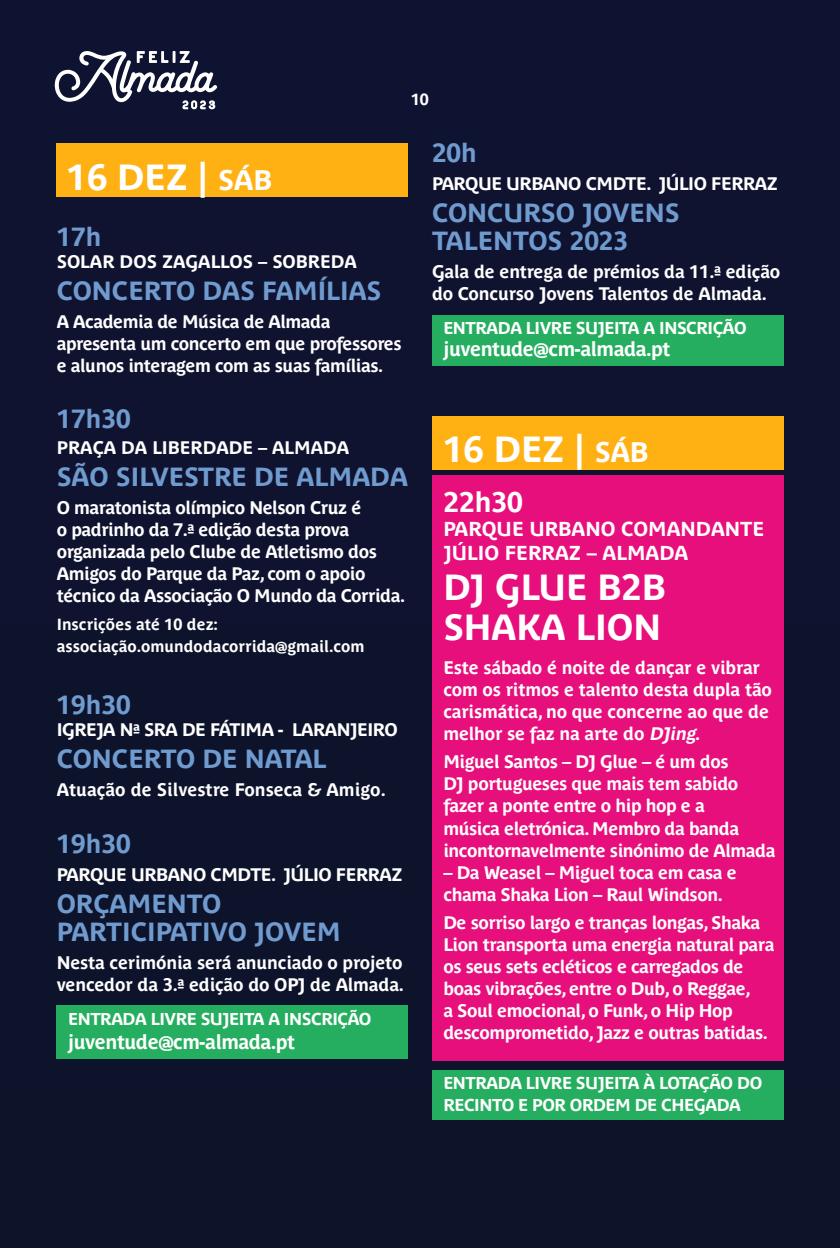
<style>
.page{position:relative;width:840px;height:1248px;background:#fff}
.page>*{position:absolute;margin:0;border:0;box-sizing:border-box;transform-origin:0 0}
.t1{font:700 36px/40px "Parisine Plus Std";color:#fff}
.t2{font:700 28px "Parisine Plus Std";color:#fff}
.t3{font:700 26px/28px "Parisine Plus Std";color:#709bcf}
.t4{font:700 20px/24px "Parisine Plus Std";letter-spacing:-.015em;color:#fff}
.t5{font:700 18px/22px "Parisine Plus Std";letter-spacing:-.025em;color:#fff}
.t6{font:700 18px "Parisine Plus Std";color:#fff}
.t7{font:700 17px "Parisine Plus Std";letter-spacing:-.025em;color:#fff}
.t8{font:700 16px/22px "Parisine Plus Std";color:#fff}
.s1{font-size:28px}
.s2{font-style:italic}
</style>
<div class="page">
<div style="left:0;top:0;width:839px;height:1247px;background:#0f132f"></div>
<svg style="left:55px;top:51px;width:162px;height:58px"></svg>
<div style="left:57px;top:143px;width:351px;height:27px;background:#ffb113"></div>
<div style="left:57px;top:163px;width:351px;height:34px;background:#ffb113"></div>
<div style="left:57px;top:1005px;width:351px;height:28px;background:#26ae60"></div>
<div style="left:57px;top:1028px;width:351px;height:30px;background:#26ae60"></div>
<div style="left:432px;top:315px;width:350px;height:28px;background:#26ae60"></div>
<div style="left:432px;top:336px;width:350px;height:30px;background:#26ae60"></div>
<div style="left:432px;top:475px;width:350px;height:585px;background:#e70f7c"></div>
<div style="left:432px;top:415px;width:350px;height:54px;background:#ffb113"></div>
<div style="left:432px;top:1070px;width:350px;height:27px;background:#26ae60"></div>
<div style="left:432px;top:1092px;width:350px;height:27px;background:#26ae60"></div>
<p class="t8" style="left:411px;top:88px;width:19px">10</p>
<p class="t1" style="left:67px;top:157px;width:207px">16 DEZ | <span class="s1">SÁB</span></p>
<p class="t3" style="left:57px;top:223px;width:46px">17h</p>
<p class="t6" style="left:57px;top:251px;width:301px">SOLAR DOS ZAGALLOS – SOBREDA</p>
<p class="t3" style="left:57px;top:277px;width:326px">CONCERTO DAS FAMÍLIAS</p>
<p class="t5" style="left:57px;top:311px;width:346px">A Academia de Música de Almada apresenta um concerto em que professores e alunos interagem com as suas famílias.</p>
<p class="t3" style="left:57px;top:405px;width:75px">17h30</p>
<p class="t6" style="left:57px;top:437px;width:294px">PRAÇA DA LIBERDADE – ALMADA</p>
<p class="t3" style="left:57px;top:463px;width:352px">SÃO SILVESTRE DE ALMADA</p>
<p class="t5" style="left:57px;top:497px;width:350px">O maratonista olímpico Nelson Cruz é<br>o padrinho da 7.ª edição desta prova organizada pelo Clube de Atletismo dos Amigos do Parque da Paz, com o apoio técnico da Associação O Mundo da Corrida.</p>
<p class="t8" style="left:57px;top:613px;width:309px">Inscrições até 10 dez: associação.omundodacorrida@gmail.com</p>
<p class="t3" style="left:57px;top:691px;width:75px">19h30</p>
<p class="t5" style="left:57px;top:719px;width:342px">IGREJA Nª SRA DE FÁTIMA - LARANJEIRO</p>
<p class="t3" style="left:57px;top:745px;width:271px">CONCERTO DE NATAL</p>
<p class="t6" style="left:57px;top:779px;width:330px">Atuação de Silvestre Fonseca &amp; Amigo.</p>
<p class="t3" style="left:57px;top:829px;width:75px">19h30</p>
<p class="t5" style="left:57px;top:863px;width:347px">PARQUE URBANO CMDTE. JÚLIO FERRAZ</p>
<p class="t3" style="left:57px;top:889px;width:285px">ORÇAMENTO<br>PARTICIPATIVO JOVEM</p>
<p class="t5" style="left:57px;top:951px;width:348px">Nesta cerimónia será anunciado o projeto vencedor da 3.ª edição do OPJ de Almada.</p>
<p class="t7" style="left:68px;top:1008px;width:305px">ENTRADA LIVRE SUJEITA A INSCRIÇÃO</p>
<p class="t4" style="left:68px;top:1029px;width:228px">juventude@cm-almada.pt</p>
<p class="t3" style="left:432px;top:139px;width:46px">20h</p>
<p class="t5" style="left:432px;top:173px;width:347px">PARQUE URBANO CMDTE. JÚLIO FERRAZ</p>
<p class="t3" style="left:432px;top:199px;width:249px">CONCURSO JOVENS<br>TALENTOS 2023</p>
<p class="t5" style="left:432px;top:261px;width:349px">Gala de entrega de prémios da 11.ª edição do Concurso Jovens Talentos de Almada.</p>
<p class="t7" style="left:443px;top:318px;width:305px">ENTRADA LIVRE SUJEITA A INSCRIÇÃO</p>
<p class="t4" style="left:443px;top:337px;width:228px">juventude@cm-almada.pt</p>
<p class="t1" style="left:443px;top:429px;width:207px">16 DEZ | <span class="s1">SÁB</span></p>
<p class="t2" style="left:443px;top:486px;width:81px">22h30</p>
<p class="t4" style="left:443px;top:517px;width:322px">PARQUE URBANO COMANDANTE<br>JÚLIO FERRAZ – ALMADA</p>
<p class="t1" style="left:443px;top:567px;width:224px">DJ GLUE B2B<br>SHAKA LION</p>
<p class="t5" style="left:443px;top:657px;width:330px">Este sábado é noite de dançar e vibrar com os ritmos e talento desta dupla tão carismática, no que concerne ao que de melhor se faz na arte do <span class="s2">DJing</span>.</p>
<p class="t5" style="left:443px;top:751px;width:333px">Miguel Santos – DJ Glue – é um dos<br>DJ portugueses que mais tem sabido fazer a ponte entre o hip hop e a<br>música eletrónica. Membro da banda incontornavelmente sinónimo de Almada</p>
<p class="t5" style="left:443px;top:861px;width:295px">– Da Weasel – Miguel toca em casa e chama Shaka Lion – Raul Windson.</p>
<p class="t5" style="left:443px;top:911px;width:332px">De sorriso largo e tranças longas, Shaka Lion transporta uma energia natural para os seus sets ecléticos e carregados de boas vibrações, entre o Dub, o Reggae,<br>a Soul emocional, o Funk, o Hip Hop descomprometido, Jazz e outras batidas.</p>
<p class="t7" style="left:443px;top:1072px;width:320px">ENTRADA LIVRE SUJEITA À LOTAÇÃO DO</p>
<p class="t7" style="left:443px;top:1094px;width:299px">RECINTO E POR ORDEM DE CHEGADA</p>
</div>
